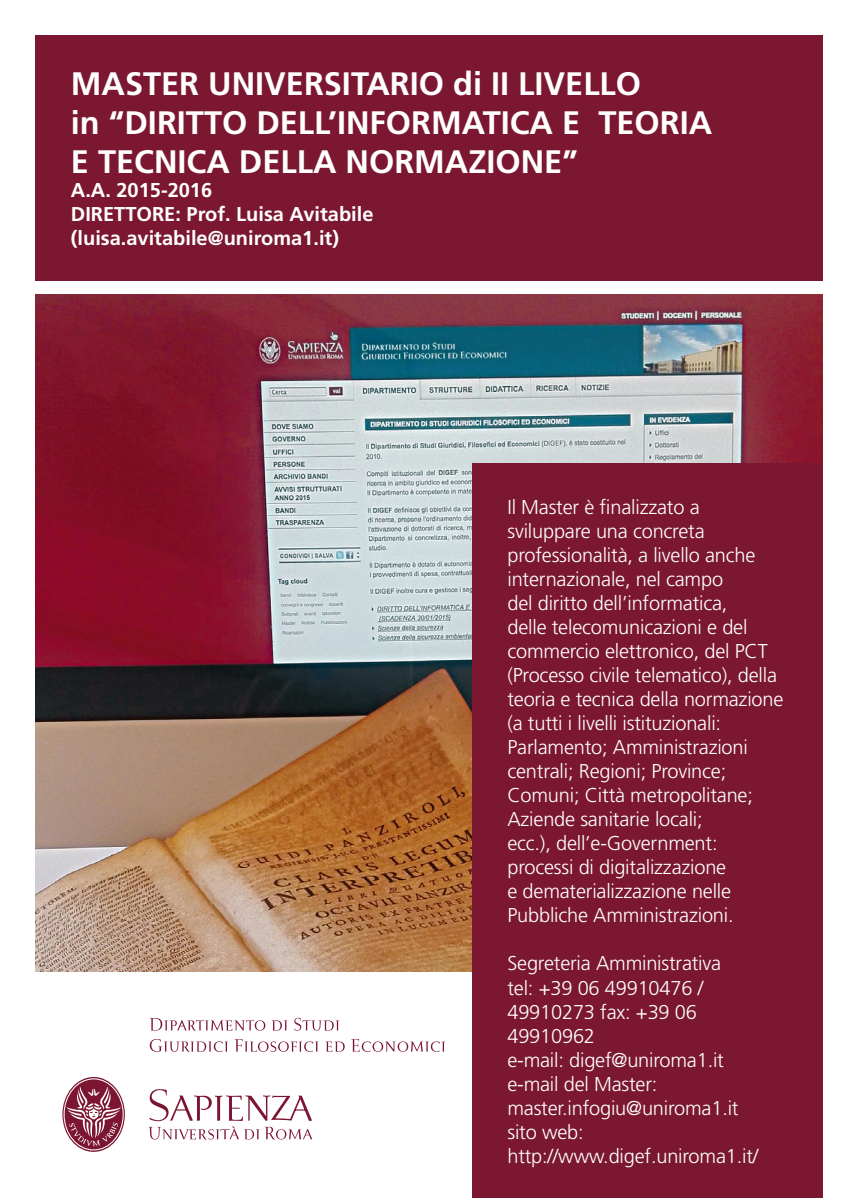
<style>
.page{position:relative;width:858px;height:1198px;background:#fff}
.page>*{position:absolute;margin:0;border:0;box-sizing:border-box;transform-origin:0 0}
.t1{font:700 32.5px/39px "Frutiger";color:#fff}
.t2{font:300 20px/24px "Frutiger";letter-spacing:-.01em;color:#fff}
.t3{font:700 20px/24px "Frutiger";color:#fff}
</style>
<div class="page">
<div style="left:35px;top:35px;width:787px;height:246px;background:#7b1731"></div>
<img style="left:35px;top:295px;width:787px;height:676px">
<svg style="left:64px;top:1078px;width:60px;height:72px"></svg>
<svg style="left:149px;top:1089px;width:163px;height:50px"></svg>
<svg style="left:150px;top:1018px;width:115px;height:12px"></svg>
<svg style="left:272px;top:1020px;width:15px;height:10px"></svg>
<svg style="left:294px;top:1018px;width:45px;height:12px"></svg>
<svg style="left:150px;top:1039px;width:78px;height:13px"></svg>
<svg style="left:235px;top:1039px;width:83px;height:13px"></svg>
<svg style="left:325px;top:1041px;width:19px;height:11px"></svg>
<svg style="left:351px;top:1039px;width:94px;height:13px"></svg>
<div style="left:472px;top:464px;width:350px;height:734px;background:#7b1731"></div>
<h1 class="t1" style="left:71px;top:67px;width:642px">MASTER UNIVERSITARIO di II LIVELLO<br>in “DIRITTO DELL’INFORMATICA E TEORIA<br>E TECNICA DELLA NORMAZIONE”</h1>
<p class="t3" style="left:71px;top:180px;width:304px">A.A. 2015-2016<br>DIRETTORE: Prof. Luisa Avitabile (luisa.avitabile@uniroma1.it)</p>
<p class="t2" style="left:507px;top:497px;width:277px">Il Master è finalizzato a sviluppare una concreta professionalità, a livello anche internazionale, nel campo<br>del diritto dell’informatica,<br>delle telecomunicazioni e del commercio elettronico, del PCT (Processo civile telematico), della teoria e tecnica della normazione (a tutti i livelli istituzionali:<br>Parlamento; Amministrazioni centrali; Regioni; Province;<br>Comuni; Città metropolitane;<br>Aziende sanitarie locali;<br>ecc.), dell’e-Government: processi di digitalizzazione<br>e dematerializzazione nelle<br>Pubbliche Amministrazioni.</p>
<p class="t2" style="left:507px;top:953px;width:252px">Segreteria Amministrativa<br>tel: +39 06 49910476 /<br>49910273 fax: +39 06<br>49910962<br>e-mail: digef@uniroma1.it e-mail del Master: master.infogiu@uniroma1.it sito web: http://www.digef.uniroma1.it/</p>
</div>
